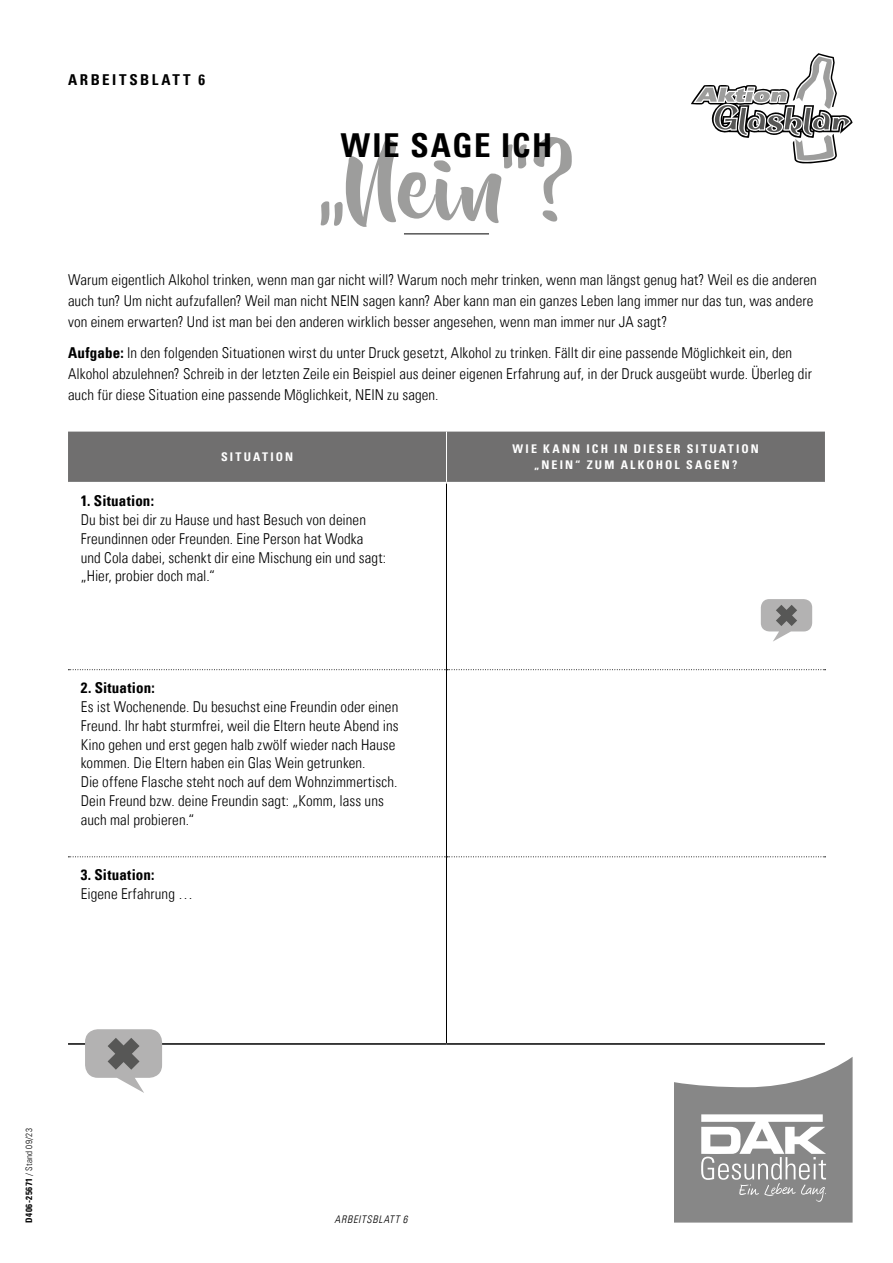
<style>
.page{position:relative;width:893px;height:1263px;background:#fff}
.page>*{position:absolute;margin:0;border:0;box-sizing:border-box;transform-origin:0 0}
.t1{font:86.25px "Beyond The Mountains";color:#9d9d9c}
.t2{font:33px "Univers Com 67 Bold Cond";letter-spacing:.05em;color:#000}
.t3{font:15px/18.8px "Univers Com 47 Light Cond";letter-spacing:.005em;color:#000}
.t4{font:15px "Univers Com 67 Bold Cond";letter-spacing:.02em;color:#000}
.t5{font:15px "Univers Com 67 Bold Cond";letter-spacing:.165em;color:#000}
.t6{font:12px/15.8px "Univers Com 67 Bold Cond";letter-spacing:.175em;color:#fff;text-align:center}
.t7{font:10.5px "Univers Com 47 Light Cond Obl";letter-spacing:.07em;color:#000}
.t8{font:9px "Univers Com 47 Light Cond";letter-spacing:.04em;color:#000}
.s1{font-family:"Univers Com 67 Bold Cond"}
</style>
<div class="page">
<svg style="left:674px;top:1057px;width:179px;height:165px"></svg>
<svg style="left:691px;top:53px;width:162px;height:110px"></svg>
<div style="left:68px;top:432px;width:757px;height:50px;background:#706f6f"></div>
<svg style="left:68px;top:669px;width:758px;height:1px"></svg>
<svg style="left:68px;top:856px;width:758px;height:1px"></svg>
<hr style="left:68px;top:1043px;width:378px;height:2px;background:#000">
<hr style="left:446px;top:1043px;width:379px;height:2px;background:#000">
<hr style="left:446px;top:483px;width:1px;height:187px;background:#000">
<hr style="left:446px;top:670px;width:1px;height:187px;background:#000">
<hr style="left:446px;top:857px;width:1px;height:186px;background:#000">
<hr style="left:446px;top:432px;width:1px;height:50px;background:#fff">
<hr style="left:404px;top:233px;width:85px;height:1px;background:#000">
<svg style="left:85px;top:1029px;width:77px;height:64px"></svg>
<svg style="left:761px;top:599px;width:51px;height:43px"></svg>
<p class="t5" style="left:68px;top:71px;width:139px">ARBEITSBLATT 6</p>
<h2 class="t2" style="left:341px;top:125px;width:213px">WIE SAGE ICH</h2>
<h1 class="t1" style="left:317px;top:141px;width:261px">„Nein“?</h1>
<p class="t3" style="left:68px;top:269px;width:750px;line-height:21px">Warum eigentlich Alkohol trinken, wenn man gar nicht will? Warum noch mehr trinken, wenn man längst genug hat? Weil es die anderen auch tun? Um nicht aufzufallen? Weil man nicht NEIN sagen kann? Aber kann man ein ganzes Leben lang immer nur das tun, was andere von einem erwarten? Und ist man bei den anderen wirklich besser angesehen, wenn man immer nur JA sagt?</p>
<p class="t3" style="left:68px;top:342px;width:745px;line-height:21px"><span class="s1">Aufgabe:</span> In den folgenden Situationen wirst du unter Druck gesetzt, Alkohol zu trinken. Fällt dir eine passende Möglichkeit ein, den<br>Alkohol abzulehnen? Schreib in der letzten Zeile ein Beispiel aus deiner eigenen Erfahrung auf, in der Druck ausgeübt wurde. Überleg dir auch für diese Situation eine passende Möglichkeit, NEIN zu sagen.</p>
<p class="t6" style="left:221px;top:449px;width:74px">SITUATION</p>
<p class="t6" style="left:513px;top:441px;width:248px">WIE KANN ICH IN DIESER SITUATION „NEIN“ ZUM ALKOHOL SAGEN?</p>
<p class="t4" style="left:81px;top:492px;width:75px">1. Situation:</p>
<p class="t3" style="left:81px;top:510px;width:307px">Du bist bei dir zu Hause und hast Besuch von deinen Freundinnen oder Freunden. Eine Person hat Wodka und Cola dabei, schenkt dir eine Mischung ein und sagt: „Hier, probier doch mal.“</p>
<p class="t4" style="left:81px;top:679px;width:75px">2. Situation:</p>
<p class="t3" style="left:81px;top:697px;width:319px">Es ist Wochenende. Du besuchst eine Freundin oder einen Freund. Ihr habt sturmfrei, weil die Eltern heute Abend ins Kino gehen und erst gegen halb zwölf wieder nach Hause kommen. Die Eltern haben ein Glas Wein getrunken.<br>Die offene Flasche steht noch auf dem Wohnzimmertisch.<br>Dein Freund bzw. deine Freundin sagt: „Komm, lass uns auch mal probieren.“</p>
<p class="t4" style="left:81px;top:866px;width:75px">3. Situation:</p>
<p class="t3" style="left:81px;top:884px;width:114px">Eigene Erfahrung …</p>
<p class="t8" style="left:23px;top:1222px;width:96px;rotate:-90deg"><span class="s1">D406-25671</span> / Stand 09/23</p>
<p class="t7" style="left:335px;top:1212px;width:74px">ARBEITSBLATT 6</p>
</div>
